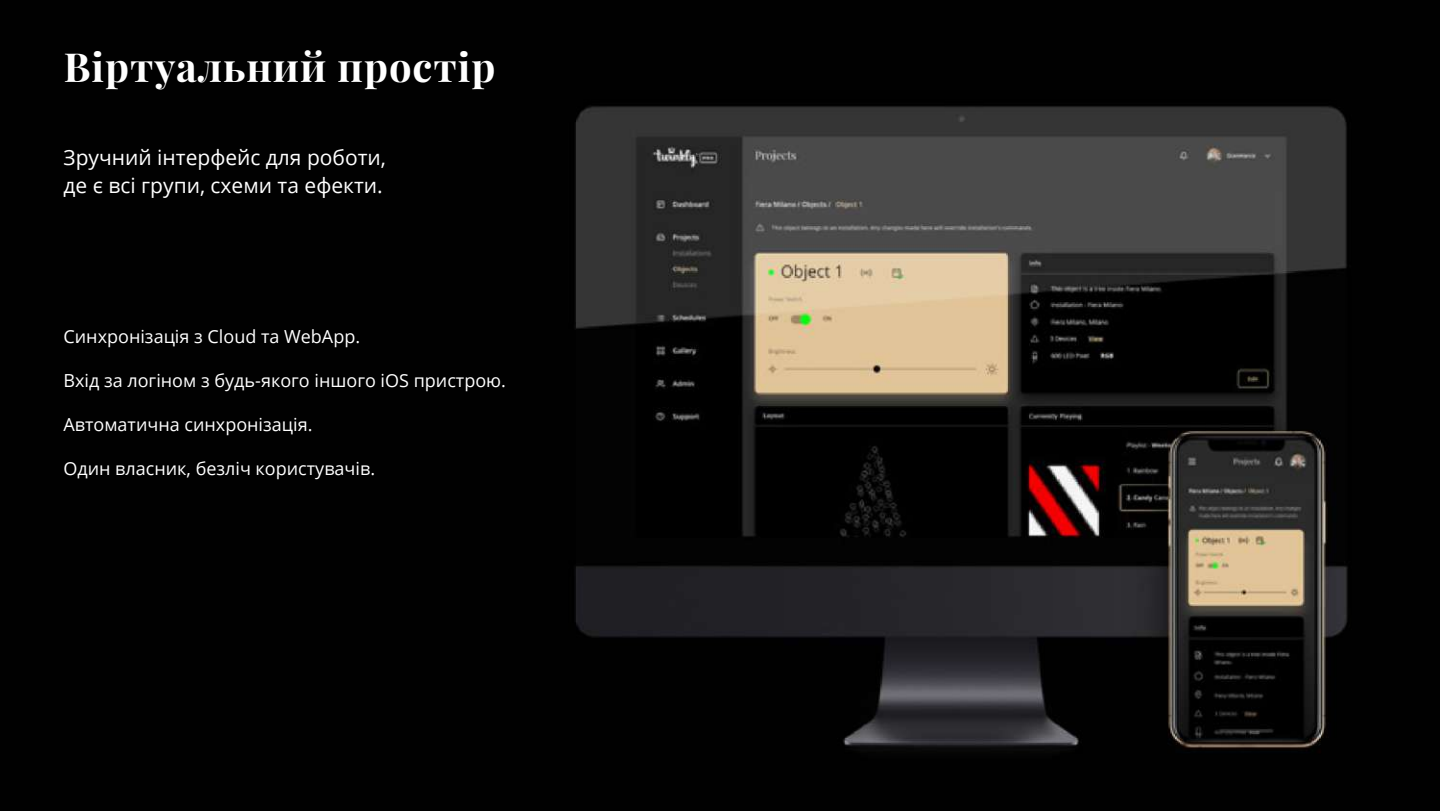
<style>
.page{position:relative;width:1440px;height:811px;background:#fff}
.page>*{position:absolute;margin:0;border:0;box-sizing:border-box;transform-origin:0 0}
.t1{font:700 40px "Playfair Display";letter-spacing:.025em;color:#fff}
.t2{font:21px/28px "Open Sans";color:#fff}
.t3{font:18px "Open Sans";color:#fff}
</style>
<div class="page">
<img style="left:0;top:0;width:1440px;height:811px">
<h1 class="t1" style="left:64px;top:42px;width:433px">Віртуальний простір</h1>
<p class="t2" style="left:63px;top:143px;width:324px">Зручний інтерфейс для роботи, де є всі групи, схеми та ефекти.</p>
<p class="t3" style="left:63px;top:324px;width:298px">Синхронізація з Cloud та WebApp.</p>
<p class="t3" style="left:63px;top:368px;width:444px">Вхід за логіном з будь-якого іншого iOS пристрою.</p>
<p class="t3" style="left:63px;top:412px;width:251px">Автоматична синхронізація.</p>
<p class="t3" style="left:63px;top:456px;width:313px">Один власник, безліч користувачів.</p>
</div>
